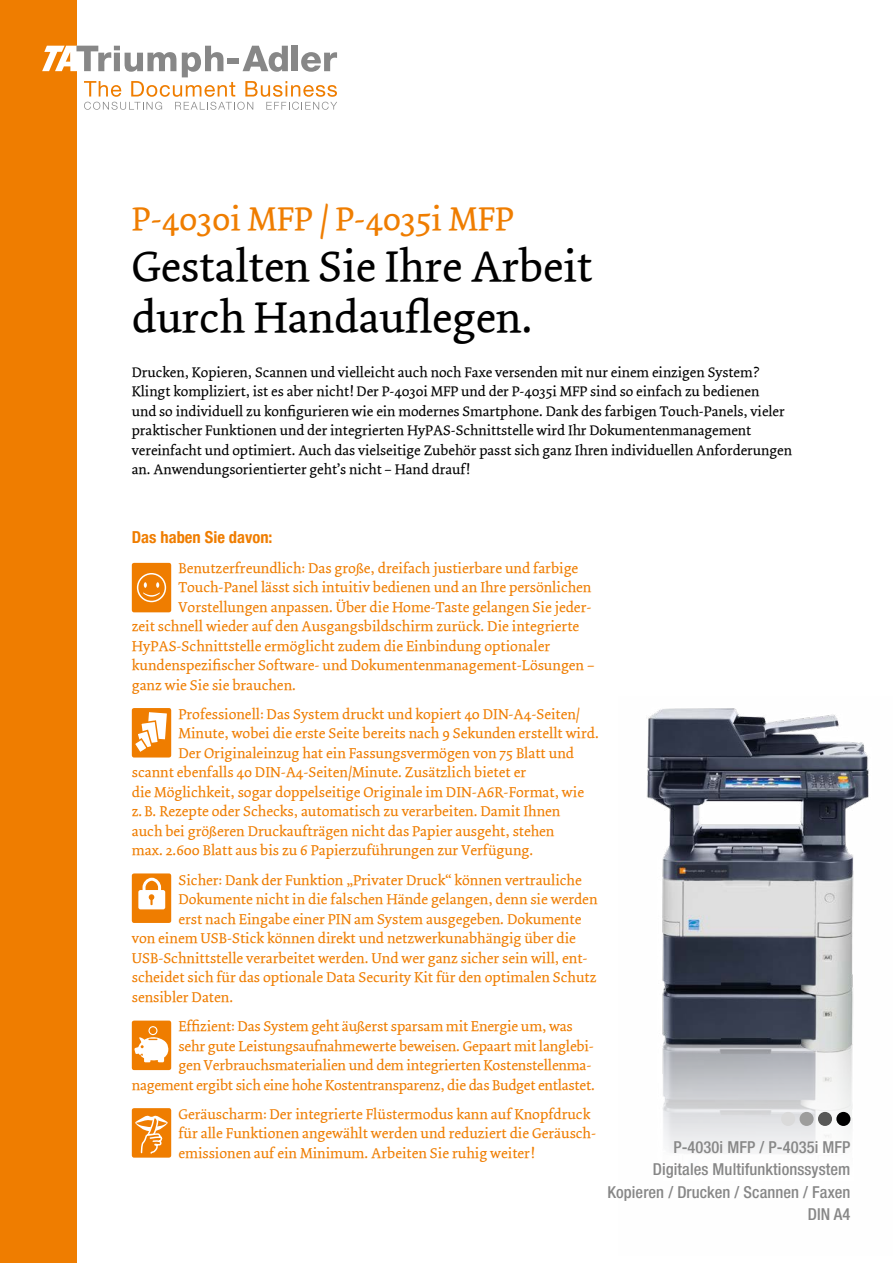
<style>
.page{position:relative;width:893px;height:1263px;background:#fff}
.page>*{position:absolute;margin:0;border:0;box-sizing:border-box;transform-origin:0 0}
.t1{font:45px/51px "Dolly Roman";color:#000}
.t2{font:34.5px "Dolly Roman";color:#ef7d00}
.t3{font:500 condensed 16.5px/22.5px "Helvetica Neue LT Com";letter-spacing:.005em;color:#878787;text-align:right}
.t4{font:700 condensed 16.5px "Helvetica Neue LT Com";color:#ef7d00}
.t5{font:15px/19.5px "Dolly Roman";color:#ef7d00}
.t6{font:14.7px/19.5px "Dolly Roman";color:#000}
</style>
<div class="page">
<img style="left:646px;top:708px;width:223px;height:446px">
<div style="left:0;top:0;width:77px;height:1263px;background:#ef7d00"></div>
<svg style="left:42px;top:46px;width:295px;height:64px"></svg>
<div style="left:132px;top:708px;width:39px;height:49px;background:#ef7d00;border-radius:2px"></div>
<svg style="left:135px;top:712px;width:32px;height:40px"></svg>
<div style="left:781px;top:1112px;width:14px;height:14px;background:#dadada;border-radius:50%"></div>
<div style="left:800px;top:1112px;width:14px;height:14px;background:#9d9d9c;border-radius:50%"></div>
<div style="left:818px;top:1112px;width:14px;height:14px;background:#575756;border-radius:50%"></div>
<div style="left:836px;top:1112px;width:14px;height:14px;background:#000;border-radius:50%"></div>
<div style="left:132px;top:1020px;width:39px;height:50px;background:#ef7d00;border-radius:2px"></div>
<svg style="left:134px;top:1033px;width:35px;height:29px"></svg>
<div style="left:148px;top:1026px;width:9px;height:9px;border:1px solid #fff;border-radius:50%"></div>
<div style="left:132px;top:873px;width:39px;height:50px;background:#ef7d00;border-radius:2px"></div>
<div style="left:138px;top:890px;width:27px;height:19px;background:#fff;border-radius:2px"></div>
<svg style="left:142px;top:877px;width:20px;height:28px"></svg>
<div style="left:132px;top:1108px;width:39px;height:49px;background:#ef7d00;border-radius:2px"></div>
<svg style="left:135px;top:1115px;width:33px;height:39px"></svg>
<div style="left:132px;top:563px;width:39px;height:49px;background:#ef7d00;border-radius:2px"></div>
<div style="left:137px;top:573px;width:29px;height:29px;border:2px solid #fff;border-radius:50%"></div>
<svg style="left:143px;top:582px;width:17px;height:15px"></svg>
<h2 class="t2" style="left:132px;top:199px;width:383px">P-4030i MFP / P-4035i MFP</h2>
<h1 class="t1" style="left:132px;top:242px;width:462px">Gestalten Sie Ihre Arbeit durch Handauflegen.</h1>
<p class="t6" style="left:132px;top:363px;width:662px">Drucken, Kopieren, Scannen und vielleicht auch noch Faxe versenden mit nur einem einzigen System?<br>Klingt kompliziert, ist es aber nicht! Der P-4030i MFP und der P-4035i MFP sind so einfach zu bedienen<br>und so individuell zu konfigurieren wie ein modernes Smartphone. Dank des farbigen Touch-Panels, vieler praktischer Funktionen und der integrierten HyPAS-Schnittstelle wird Ihr Dokumentenmanagement vereinfacht und optimiert. Auch das vielseitige Zubehör passt sich ganz Ihren individuellen Anforderungen an. Anwendungsorientierter geht’s nicht – Hand drauf!</p>
<p class="t4" style="left:132px;top:528px;width:142px">Das haben Sie davon:</p>
<p class="t5" style="left:178px;top:558px;width:401px">Benutzerfreundlich: Das große, dreifach justierbare und farbige</p>
<p class="t5" style="left:178px;top:578px;width:415px">Touch-Panel lässt sich intuitiv bedienen und an Ihre persönlichen</p>
<p class="t5" style="left:178px;top:597px;width:414px">Vorstellungen anpassen. Über die Home-Taste gelangen Sie jeder-</p>
<p class="t5" style="left:132px;top:617px;width:449px">zeit schnell wieder auf den Ausgangsbildschirm zurück. Die integrierte</p>
<p class="t5" style="left:132px;top:636px;width:420px">HyPAS-Schnittstelle ermöglicht zudem die Einbindung optionaler</p>
<p class="t5" style="left:132px;top:656px;width:464px">kundenspezifischer Software- und Dokumentenmanagement-Lösungen –</p>
<p class="t5" style="left:132px;top:675px;width:166px">ganz wie Sie sie brauchen.</p>
<p class="t5" style="left:178px;top:704px;width:403px">Professionell: Das System druckt und kopiert 40 DIN-A4-Seiten/</p>
<p class="t5" style="left:178px;top:724px;width:422px">Minute, wobei die erste Seite bereits nach 9 Sekunden erstellt wird.</p>
<p class="t5" style="left:178px;top:743px;width:397px">Der Originaleinzug hat ein Fassungsvermögen von 75 Blatt und</p>
<p class="t5" style="left:132px;top:763px;width:396px">scannt ebenfalls 40 DIN-A4-Seiten/Minute. Zusätzlich bietet er</p>
<p class="t5" style="left:132px;top:782px;width:454px">die Möglichkeit, sogar doppelseitige Originale im DIN-A6R-Format, wie</p>
<p class="t5" style="left:132px;top:802px;width:430px">z. B. Rezepte oder Schecks, automatisch zu verarbeiten. Damit Ihnen</p>
<p class="t5" style="left:132px;top:821px;width:424px">auch bei größeren Druckaufträgen nicht das Papier ausgeht, stehen</p>
<p class="t5" style="left:132px;top:841px;width:403px">max. 2.600 Blatt aus bis zu 6 Papierzuführungen zur Verfügung.</p>
<p class="t5" style="left:178px;top:870px;width:405px">Sicher: Dank der Funktion „Privater Druck“ können vertrauliche</p>
<p class="t5" style="left:178px;top:890px;width:421px">Dokumente nicht in die falschen Hände gelangen, denn sie werden</p>
<p class="t5" style="left:178px;top:909px;width:404px">erst nach Eingabe einer PIN am System ausgegeben. Dokumente</p>
<p class="t5" style="left:132px;top:929px;width:446px">von einem USB-Stick können direkt und netzwerkunabhängig über die</p>
<p class="t5" style="left:132px;top:948px;width:457px">USB-Schnittstelle verarbeitet werden. Und wer ganz sicher sein will, ent-</p>
<p class="t5" style="left:132px;top:968px;width:466px">scheidet sich für das optionale Data Security Kit für den optimalen Schutz</p>
<p class="t5" style="left:132px;top:987px;width:103px">sensibler Daten.</p>
<p class="t5" style="left:178px;top:1017px;width:396px">Effizient: Das System geht äußerst sparsam mit Energie um, was</p>
<p class="t5" style="left:178px;top:1036px;width:417px">sehr gute Leistungsaufnahmewerte beweisen. Gepaart mit langlebi-</p>
<p class="t5" style="left:178px;top:1056px;width:414px">gen Verbrauchsmaterialien und dem integrierten Kostenstellenma-</p>
<p class="t5" style="left:132px;top:1075px;width:464px">nagement ergibt sich eine hohe Kostentransparenz, die das Budget entlastet.</p>
<p class="t5" style="left:178px;top:1104px;width:419px">Geräuscharm: Der integrierte Flüstermodus kann auf Knopfdruck für alle Funktionen angewählt werden und reduziert die Geräusch&shy;emissionen auf ein Minimum. Arbeiten Sie ruhig weiter!</p>
<p class="t3" style="left:607px;top:1136px;width:244px">P-4030i MFP / P-4035i MFP<br>Digitales Multifunktionssystem<br>Kopieren / Drucken / Scannen / Faxen<br>DIN A4</p>
</div>
